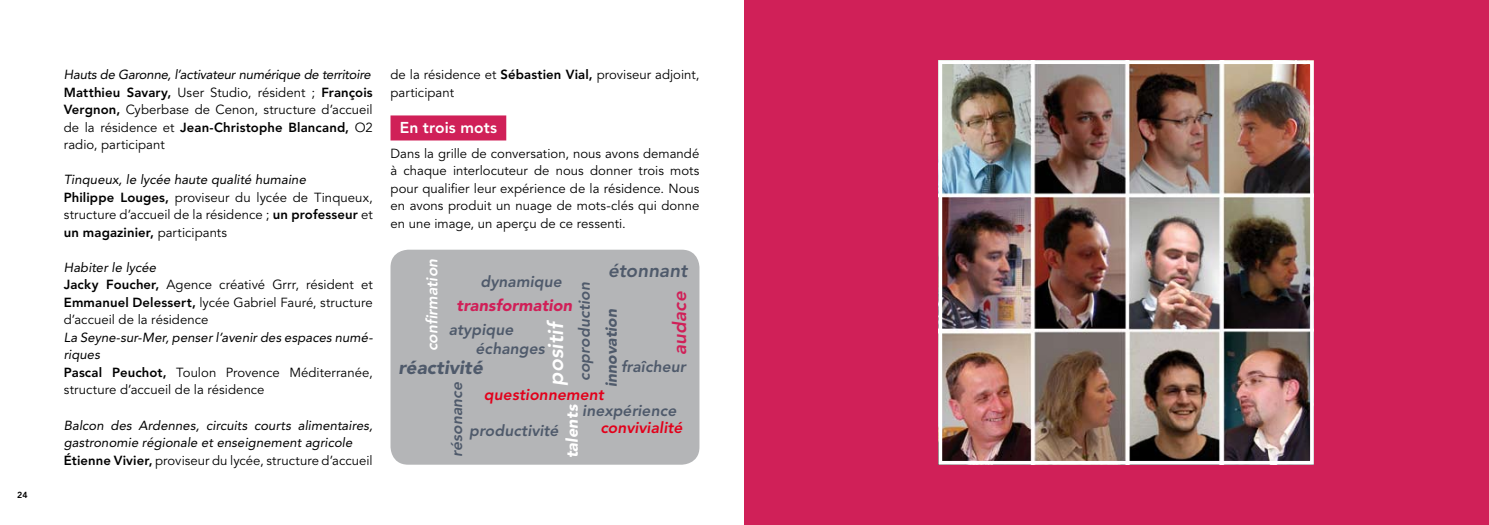
<style>
.page{position:relative;width:1489px;height:525px;background:#fff}
.page>*{position:absolute;margin:0;border:0;box-sizing:border-box;transform-origin:0 0}
.t1{font:italic 800 21.25px "Avenir";color:#fff}
.t2{font:italic 900 18.75px "Avenir";letter-spacing:.005em;color:#4f5a6b}
.t3{font:italic 800 18.75px "Avenir";color:#4f5a6b}
.t4{font:italic 800 18.75px "Avenir";color:#d02058}
.t5{font:italic 900 16.25px "Avenir";letter-spacing:.005em;color:#d02058}
.t6{font:italic 900 16.25px "Avenir";color:#fff}
.t7{font:italic 800 15.62px/19.5px "Avenir";letter-spacing:.005em;color:#4f5a6b}
.t8{font:italic 800 15.62px "Avenir";letter-spacing:.005em;color:#e2001a}
.t9{font:italic 800 15.62px "Avenir";letter-spacing:-.005em;color:#fff}
.t10{font:800 15.62px "Avenir";letter-spacing:.005em;color:#fff}
.t11{font:italic 900 15.62px "Avenir";color:#4f5a6b}
.t12{font:13.12px/17.5px "Avenir";letter-spacing:.005em;color:#000}
.t13{font:italic 13.12px/17.5px "Avenir";letter-spacing:.005em;color:#000}
.t14{font:800 8.75px "Avenir";color:#000}
.s1{font-style:italic}
.s2{font-weight:800}
.s3{font-weight:800;font-style:normal}
.s4{font-style:normal}
</style>
<div class="page">
<div style="left:744px;top:0;width:744px;height:524px;background:#d02058"></div>
<div style="left:390px;top:249px;width:309px;height:215px;background:#b4b5b7;border-radius:18px"></div>
<div style="left:390px;top:115px;width:116px;height:25px;background:#d02058"></div>
<img style="left:943px;top:65px;width:365px;height:394px">
<div style="left:938px;top:60px;width:375px;height:404px;border:4px solid #fff"></div>
<p class="t14" style="left:17px;top:489px;width:12px">24</p>
<p class="t12" style="left:64px;top:66px;width:310px"><span class="s1">Hauts de Garonne, l’activateur numérique de territoire </span><span class="s2">Matthieu Savary,</span> User Studio, résident ; <span class="s2">François Vergnon,</span> Cyberbase de Cenon, structure d’accueil de la résidence et <span class="s2">Jean-Christophe Blancand,</span> O2 radio, participant</p>
<p class="t12" style="left:64px;top:171px;width:310px"><span class="s1">Tinqueux, le lycée haute qualité humaine<br></span><span class="s2">Philippe Louges,</span> proviseur du lycée de Tinqueux, structure d’accueil de la résidence ; <span class="s2">un professeur</span> et <span class="s2">un magazinier,</span> participants</p>
<p class="t12" style="left:64px;top:259px;width:310px"><span class="s1">Habiter le lycée<br></span><span class="s2">Jacky Foucher,</span> Agence créativé Grrr, résident et <span class="s2">Emmanuel Delessert,</span> lycée Gabriel Fauré, structure d’accueil de la résidence</p>
<p class="t12" style="left:64px;top:329px;width:310px"><span class="s1">La Seyne-sur-Mer, penser l’avenir des espaces numé&shy;riques<br></span><span class="s2">Pascal Peuchot,</span> Toulon Provence Méditerranée, structure d’accueil de la résidence</p>
<p class="t13" style="left:64px;top:416px;width:310px">Balcon des Ardennes, circuits courts alimentaires, gastronomie régionale et enseignement agricole <span class="s3">étienne Vivier,</span> <span class="s4">proviseur du lycée, structure d’accueil</span></p>
<p class="t12" style="left:390px;top:66px;width:310px">de la résidence et <span class="s2">Sébastien Vial,</span> proviseur adjoint, participant</p>
<p class="t10" style="left:400px;top:118px;width:99px">En trois mots</p>
<p class="t12" style="left:390px;top:145px;width:310px;text-align:justify">Dans la grille de conversation, nous avons demandé à chaque interlocuteur de nous donner trois mots pour qualifier leur expérience de la résidence. Nous en avons produit un nuage de mots-clés qui donne en une image, un aperçu de ce ressenti.</p>
<p class="t9" style="left:423px;top:351px;width:94px;rotate:-90deg">confirmation</p>
<h2 class="t3" style="left:608px;top:259px;width:81px">étonnant</h2>
<h2 class="t4" style="left:668px;top:354px;width:65px;rotate:-90deg">audace</h2>
<p class="t7" style="left:480px;top:272px;width:83px">dynamique</p>
<p class="t5" style="left:456px;top:295px;width:117px">transformation</p>
<p class="t7" style="left:574px;top:380px;width:100px;rotate:-90deg">coproduction</p>
<p class="t11" style="left:602px;top:387px;width:80px;rotate:-90deg">innovation</p>
<p class="t7" style="left:475px;top:319px;width:71px;text-indent:-27px">atypique échanges</p>
<h1 class="t1" style="left:543px;top:385px;width:67px;rotate:-90deg">positif</h1>
<p class="t7" style="left:621px;top:356px;width:66px">fraîcheur</p>
<h2 class="t2" style="left:398px;top:356px;width:86px">réactivité</h2>
<p class="t7" style="left:447px;top:456px;width:76px;rotate:-90deg">résonance</p>
<p class="t8" style="left:484px;top:385px;width:121px">questionnement</p>
<p class="t6" style="left:562px;top:458px;width:55px;rotate:-90deg">talents</p>
<p class="t7" style="left:582px;top:401px;width:95px">inexpérience</p>
<p class="t7" style="left:469px;top:420px;width:91px">productivité</p>
<p class="t8" style="left:600px;top:418px;width:83px">convivialité</p>
</div>
